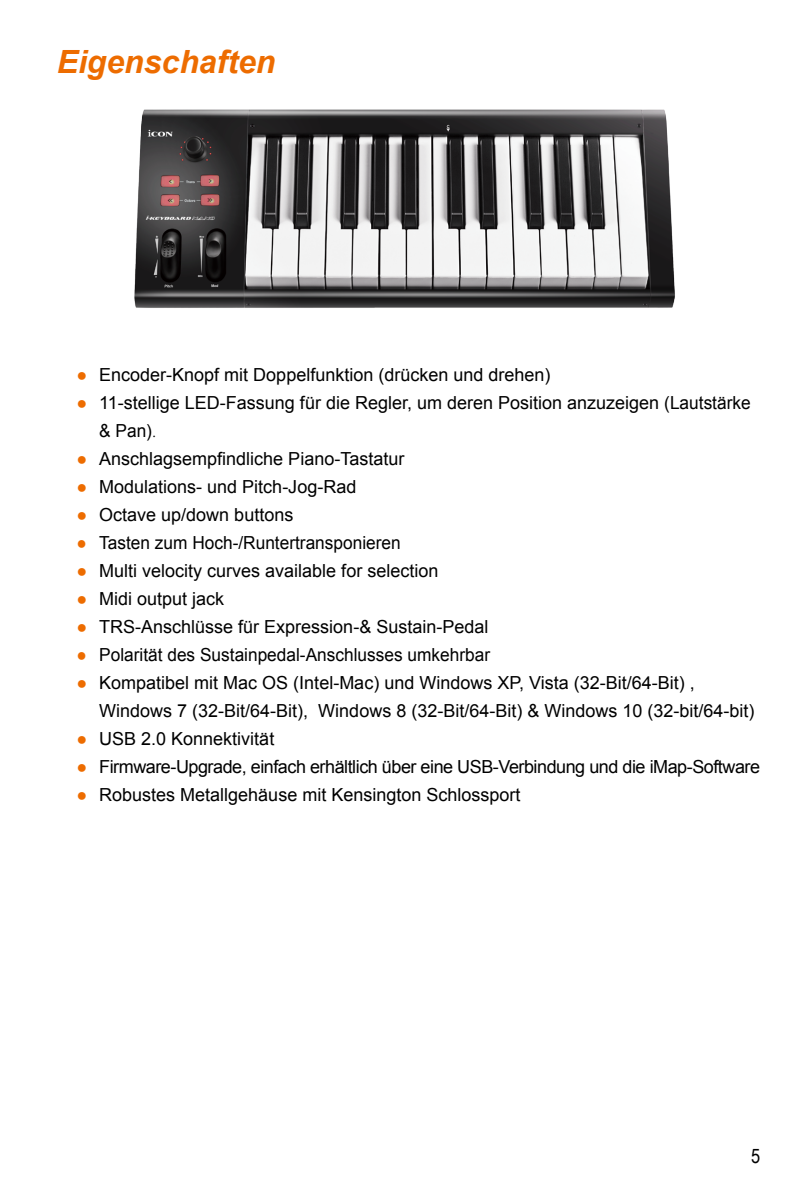
<style>
.page{position:relative;width:808px;height:1191px;background:#fff}
.page>*{position:absolute;margin:0;border:0;box-sizing:border-box;transform-origin:0 0}
.t1{font:italic 700 32px "Arial";color:#ed6c00}
.t2{font:20px "Arial Narrow";color:#000}
.t3{font:18px/28px "Arial";color:#000}
.t4{font:18px "Arial";color:#000;scale:.96 1}
.t5{font:18px "Arial";letter-spacing:-.025em;color:#000}
.s1{color:#ed6c00}
.s2{font-family:"Adobe Song Std";font-weight:300}
</style>
<div class="page">
<img style="left:134px;top:109px;width:541px;height:199px">
<h1 class="t1" style="left:57px;top:40px;width:220px">Eigenschaften</h1>
<p class="t3" style="left:77px;top:361px;width:475px"><span class="s1">●</span> Encoder-Knopf mit Doppelfunktion (drücken und drehen)</p>
<p class="t3" style="left:99px;top:389px;width:653px;text-indent:-23px"><span class="s1">●</span> 11-stellige LED-Fassung für die Regler, um deren Position anzuzeigen (Lautstärke &amp; Pan)<span class="s2">.</span></p>
<p class="t3" style="left:77px;top:445px;width:329px"><span class="s1">●</span> Anschlagsempfindliche Piano-Tastatur</p>
<p class="t3" style="left:77px;top:473px;width:281px"><span class="s1">●</span> Modulations- und Pitch-Jog-Rad</p>
<p class="t3" style="left:77px;top:501px;width:218px"><span class="s1">●</span> Octave up/down buttons</p>
<p class="t4" style="left:77px;top:531px;width:339px"><span class="s1">●</span> Tasten zum Hoch-/Runtertransponieren</p>
<p class="t3" style="left:77px;top:557px;width:363px"><span class="s1">●</span> Multi velocity curves available for selection</p>
<p class="t3" style="left:77px;top:585px;width:149px"><span class="s1">●</span> Midi output jack</p>
<p class="t3" style="left:77px;top:613px;width:413px"><span class="s1">●</span> TRS-Anschlüsse für Expression-&amp; Sustain-Pedal</p>
<p class="t4" style="left:77px;top:643px;width:432px"><span class="s1">●</span> Polarität des Sustainpedal-Anschlusses umkehrbar</p>
<p class="t3" style="left:99px;top:669px;width:657px;text-indent:-23px"><span class="s1">●</span> Kompatibel mit Mac OS (Intel-Mac) und Windows XP, Vista (32-Bit/64-Bit) ,<br>Windows 7 (32-Bit/64-Bit), Windows 8 (32-Bit/64-Bit) &amp; Windows 10 (32-bit/64-bit)</p>
<p class="t3" style="left:77px;top:725px;width:199px"><span class="s1">●</span> USB 2.0 Konnektivität</p>
<p class="t5" style="left:77px;top:755px;width:685px"><span class="s1">●</span> Firmware-Upgrade, einfach erhältlich über eine USB-Verbindung und die iMap-Software</p>
<p class="t3" style="left:77px;top:781px;width:445px"><span class="s1">●</span> Robustes Metallgehäuse mit Kensington Schlossport</p>
<p class="t2" style="left:751px;top:1141px;width:11px">5</p>
</div>
